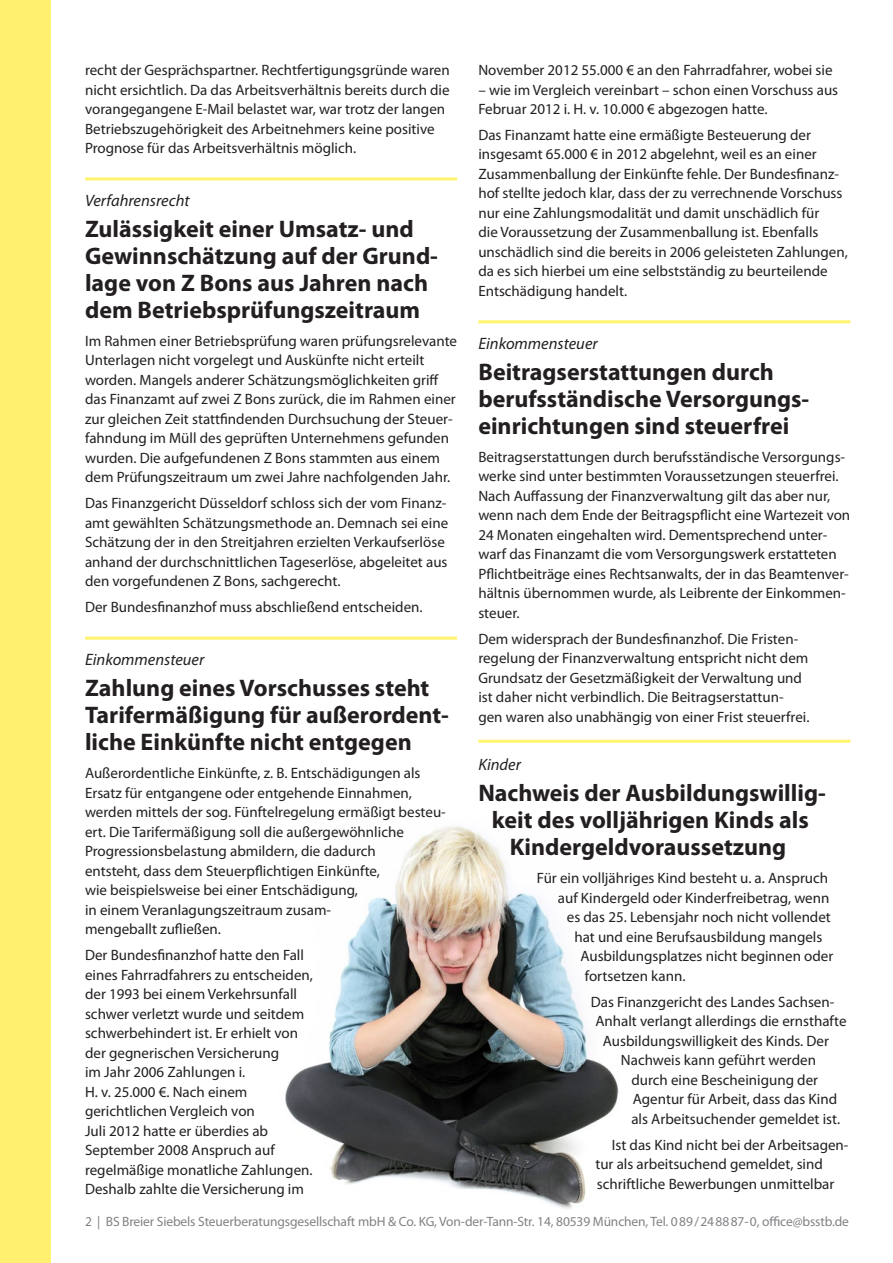
<style>
.page{position:relative;width:893px;height:1263px;background:#fff}
.page>*{position:absolute;margin:0;border:0;box-sizing:border-box;transform-origin:0 0}
.t1{font:700 24px/27px "Myriad Pro";color:#231f20}
.t2{font:italic 16.5px "Myriad Pro";color:#231f20}
.t3{font:15px/19.5px "Myriad Pro";color:#231f20}
.t4{font:13.5px "Myriad Pro";letter-spacing:-.01em;color:#808285}
</style>
<div class="page">
<div style="left:0;top:0;width:51px;height:1263px;background:#fff06f"></div>
<img style="left:285px;top:826px;width:334px;height:383px">
<hr style="left:478px;top:320px;width:372px;height:3px;background:#fff46d">
<hr style="left:478px;top:740px;width:372px;height:3px;background:#fff46d">
<hr style="left:85px;top:177px;width:372px;height:3px;background:#fff46d">
<hr style="left:85px;top:637px;width:372px;height:3px;background:#fff46d">
<p class="t3" style="left:85px;top:60px;width:366px">recht der Gesprächspartner. Rechtfertigungsgründe waren nicht ersichtlich. Da das Arbeitsverhältnis bereits durch die vorangegangene E-Mail belastet war, war trotz der langen Betriebszugehörigkeit des Arbeitnehmers keine positive Prognose für das Arbeitsverhältnis möglich.</p>
<p class="t2" style="left:85px;top:190px;width:106px">Verfahrensrecht</p>
<h1 class="t1" style="left:85px;top:215px;width:354px">Zulässigkeit einer Umsatz- und<br>Gewinnschätzung auf der Grund&shy;lage von Z Bons aus Jahren nach dem Betriebsprüfungszeitraum</h1>
<p class="t3" style="left:85px;top:331px;width:374px">Im Rahmen einer Betriebsprüfung waren prüfungsrelevante Unterlagen nicht vorgelegt und Auskünfte nicht erteilt worden. Mangels anderer Schätzungsmöglichkeiten griff das Finanzamt auf zwei Z Bons zurück, die im Rahmen einer zur gleichen Zeit stattfindenden Durchsuchung der Steuer&shy;fahndung im Müll des geprüften Unternehmens gefunden wurden. Die aufgefundenen Z Bons stammten aus einem dem Prüfungszeitraum um zwei Jahre nachfolgenden Jahr.</p>
<p class="t3" style="left:85px;top:493px;width:365px">Das Finanzgericht Düsseldorf schloss sich der vom Finanz&shy;amt gewählten Schätzungsmethode an. Demnach sei eine Schätzung der in den Streitjahren erzielten Verkaufserlöse anhand der durchschnittlichen Tageserlöse, abgeleitet aus den vorgefundenen Z Bons, sachgerecht.</p>
<p class="t3" style="left:85px;top:597px;width:339px">Der Bundesfinanzhof muss abschließend entscheiden.</p>
<p class="t2" style="left:85px;top:649px;width:121px">Einkommensteuer</p>
<h1 class="t1" style="left:85px;top:674px;width:365px">Zahlung eines Vorschusses steht<br>Tarifermäßigung für außerordent&shy;liche Einkünfte nicht entgegen</h1>
<p class="t3" style="left:85px;top:763px;width:362px">Außerordentliche Einkünfte, z. B. Entschädigungen als Ersatz für entgangene oder entgehende Einnahmen, werden mittels der sog. Fünftelregelung ermäßigt besteu&shy;ert. Die Tarifermäßigung soll die außergewöhnliche Progressionsbelastung abmildern, die dadurch<br>entsteht, dass dem Steuerpflichtigen Einkünfte,<br>wie beispielsweise bei einer Entschädigung,<br>in einem Veranlagungszeitraum zusam-<br>mengeballt zufließen.</p>
<p class="t3" style="left:85px;top:945px;width:229px">Der Bundesfinanzhof hatte den Fall eines Fahrradfahrers zu entscheiden, der 1993 bei einem Verkehrsunfall schwer verletzt wurde und seitdem schwerbehindert ist. Er erhielt von der gegnerischen Versicherung<br>im Jahr 2006 Zahlungen i.<br>H. v. 25.000 €. Nach einem gerichtlichen Vergleich von<br>Juli 2012 hatte er überdies ab<br>September 2008 Anspruch auf regelmäßige monatliche Zahlungen.<br>Deshalb zahlte die Versicherung im</p>
<p class="t3" style="left:478px;top:60px;width:356px">November 2012 55.000 € an den Fahrradfahrer, wobei sie</p>
<p class="t3" style="left:478px;top:80px;width:361px">– wie im Vergleich vereinbart – schon einen Vorschuss aus<br>Februar 2012 i. H. v. 10.000 € abgezogen hatte.</p>
<p class="t3" style="left:478px;top:125px;width:371px">Das Finanzamt hatte eine ermäßigte Besteuerung der insgesamt 65.000 € in 2012 abgelehnt, weil es an einer Zusammenballung der Einkünfte fehle. Der Bundesfinanz&shy;hof stellte jedoch klar, dass der zu verrechnende Vorschuss nur eine Zahlungsmodalität und damit unschädlich für<br>die Voraussetzung der Zusammenballung ist. Ebenfalls unschädlich sind die bereits in 2006 geleisteten Zahlungen, da es sich hierbei um eine selbstständig zu beurteilende Entschädigung handelt.</p>
<p class="t2" style="left:478px;top:333px;width:121px">Einkommensteuer</p>
<h1 class="t1" style="left:478px;top:357px;width:331px">Beitragserstattungen durch berufsständische Versorgungs&shy;einrichtungen sind steuerfrei</h1>
<p class="t3" style="left:478px;top:447px;width:373px">Beitragserstattungen durch berufsständische Versorgungs&shy;werke sind unter bestimmten Voraussetzungen steuerfrei.<br>Nach Auffassung der Finanzverwaltung gilt das aber nur, wenn nach dem Ende der Beitragspflicht eine Wartezeit von 24 Monaten eingehalten wird. Dementsprechend unter&shy;warf das Finanzamt die vom Versorgungswerk erstatteten Pflichtbeiträge eines Rechtsanwalts, der in das Beamtenver&shy;hältnis übernommen wurde, als Leibrente der Einkommen&shy;steuer.</p>
<p class="t3" style="left:478px;top:629px;width:333px">Dem widersprach der Bundesfinanzhof. Die Fristen&shy;regelung der Finanzverwaltung entspricht nicht dem Grundsatz der Gesetzmäßigkeit der Verwaltung und ist daher nicht verbindlich. Die Beitragserstattun&shy;gen waren also unabhängig von einer Frist steuerfrei.</p>
<p class="t2" style="left:478px;top:754px;width:44px">Kinder</p>
<h1 class="t1" style="left:478px;top:779px;width:349px;text-align:center">Nachweis der Ausbildungswillig&shy;keit des volljährigen Kinds als<br>Kindergeldvoraussetzung</h1>
<p class="t3" style="left:537px;top:868px;width:293px">Für ein volljähriges Kind besteht u. a. Anspruch</p>
<p class="t3" style="left:558px;top:888px;width:273px">auf Kindergeld oder Kinderfreibetrag, wenn</p>
<p class="t3" style="left:567px;top:907px;width:266px">es das 25. Lebensjahr noch nicht vollendet</p>
<p class="t3" style="left:574px;top:927px;width:250px">hat und eine Berufsausbildung mangels</p>
<p class="t3" style="left:580px;top:946px;width:254px">Ausbildungsplatzes nicht beginnen oder</p>
<p class="t3" style="left:585px;top:966px;width:102px">fortsetzen kann.</p>
<p class="t3" style="left:591px;top:992px;width:245px">Das Finanzgericht des Landes Sachsen-</p>
<p class="t3" style="left:595px;top:1011px;width:253px">Anhalt verlangt allerdings die ernsthafte</p>
<p class="t3" style="left:603px;top:1031px;width:228px">Ausbildungswilligkeit des Kinds. Der</p>
<p class="t3" style="left:621px;top:1050px;width:197px">Nachweis kann geführt werden</p>
<p class="t3" style="left:631px;top:1070px;width:188px">durch eine Bescheinigung der</p>
<p class="t3" style="left:633px;top:1089px;width:206px">Agentur für Arbeit, dass das Kind</p>
<p class="t3" style="left:631px;top:1109px;width:210px">als Arbeitsuchender gemeldet ist.</p>
<p class="t3" style="left:595px;top:1135px;width:255px;text-indent:16px">Ist das Kind nicht bei der Arbeitsagen&shy;tur als arbeitsuchend gemeldet, sind schriftliche Bewerbungen unmittelbar</p>
<p class="t4" style="left:85px;top:1213px;width:765px">2 | BS Breier Siebels Steuerberatungsgesellschaft mbH &amp; Co. KG, Von-der-Tann-Str. 14, 80539 München, Tel. 089/248887-0, office@bsstb.de</p>
</div>
